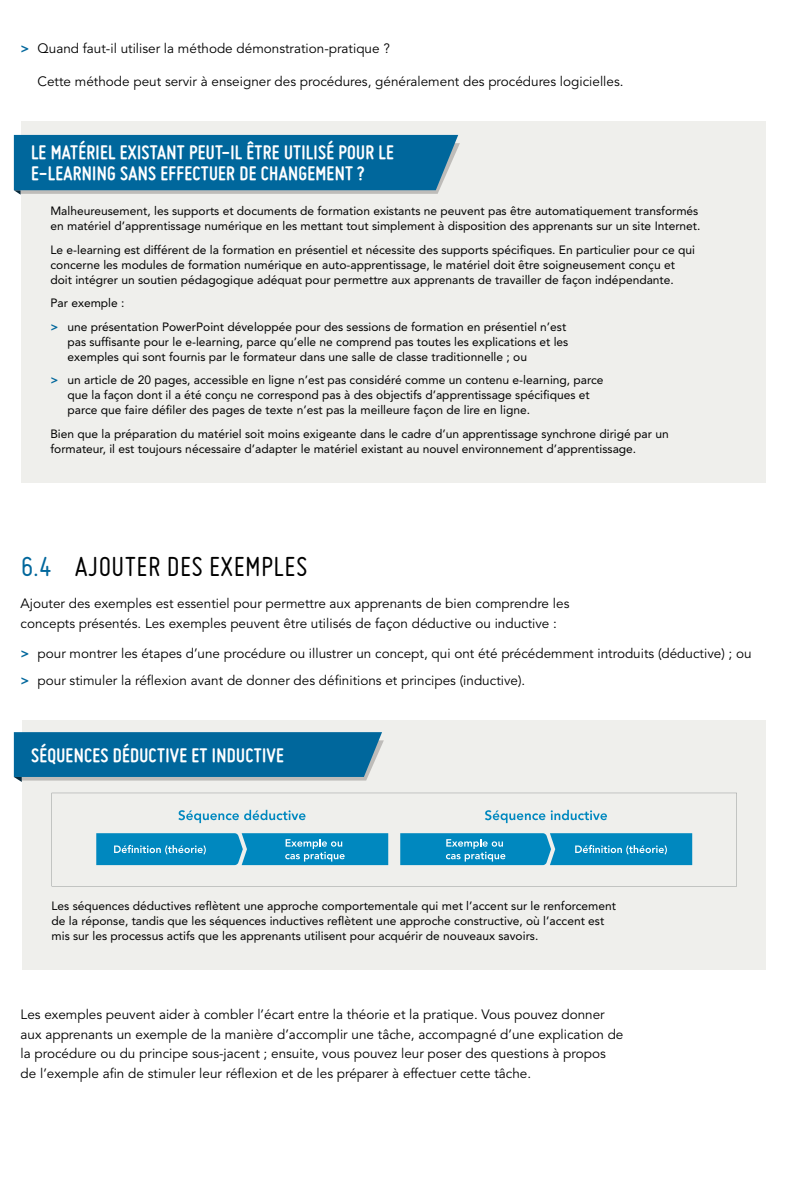
<style>
.page{position:relative;width:806px;height:1179px;background:#fff}
.page>*{position:absolute;margin:0;border:0;box-sizing:border-box;transform-origin:0 0}
.t1{font:30px "Miso";letter-spacing:.015em;color:#000}
.t2{font:700 21px/21px "Miso";letter-spacing:.015em;color:#fff}
.t3{font:13.5px/19.5px "Avenir LT Std";color:#000}
.t4{font:12px/15px "Avenir LT Std";color:#000}
.s1{font-weight:800;color:#00679c}
.s2{color:#00679c}
</style>
<div class="page">
<div style="left:21px;top:121px;width:744px;height:361px;background:#efefec"></div>
<svg style="left:14px;top:135px;width:445px;height:60px;background:#1571a0"></svg>
<div style="left:22px;top:720px;width:743px;height:249px;background:#efefec"></div>
<svg style="left:52px;top:792px;width:684px;height:74px"></svg>
<svg style="left:14px;top:732px;width:369px;height:49px;background:#1671a0"></svg>
<p class="t3" style="left:21px;top:39px;width:370px"><span class="s1">&gt;</span> Quand faut-il utiliser la méthode démonstration-pratique ?</p>
<p class="t3" style="left:38px;top:72px;width:587px">Cette méthode peut servir à enseigner des procédures, généralement des procédures logicielles.</p>
<h2 class="t2" style="left:31px;top:142px;width:364px">LE MATÉRIEL EXISTANT PEUT-IL ÊTRE UTILISÉ POUR LE<br>E-LEARNING SANS EFFECTUER DE CHANGEMENT ?</h2>
<p class="t4" style="left:50px;top:204px;width:651px">Malheureusement, les supports et documents de formation existants ne peuvent pas être automatiquement transformés en matériel d’apprentissage numérique en les mettant tout simplement à disposition des apprenants sur un site Internet.</p>
<p class="t4" style="left:50px;top:242px;width:645px">Le e-learning est différent de la formation en présentiel et nécessite des supports spécifiques. En particulier pour ce qui concerne les modules de formation numérique en auto-apprentissage, le matériel doit être soigneusement conçu et doit intégrer un soutien pédagogique adéquat pour permettre aux apprenants de travailler de façon indépendante.</p>
<p class="t4" style="left:50px;top:291px;width:517px;line-height:23.5px">Par exemple :<br><span class="s1">&gt;</span> une présentation PowerPoint développée pour des sessions de formation en présentiel n’est</p>
<p class="t4" style="left:67px;top:334px;width:502px">pas suffisante pour le e-learning, parce qu’elle ne comprend pas toutes les explications et les exemples qui sont fournis par le formateur dans une salle de classe traditionnelle ; ou</p>
<p class="t4" style="left:67px;top:373px;width:537px;text-indent:-17px"><span class="s1">&gt;</span> un article de 20 pages, accessible en ligne n’est pas considéré comme un contenu e-learning, parce que la façon dont il a été conçu ne correspond pas à des objectifs d’apprentissage spécifiques et parce que faire défiler des pages de texte n’est pas la meilleure façon de lire en ligne.</p>
<p class="t4" style="left:50px;top:426px;width:619px">Bien que la préparation du matériel soit moins exigeante dans le cadre d’un apprentissage synchrone dirigé par un formateur, il est toujours nécessaire d’adapter le matériel existant au nouvel environnement d’apprentissage.</p>
<h1 class="t1" style="left:21px;top:549px;width:288px"><span class="s2">6.4</span> AJOUTER DES EXEMPLES</h1>
<p class="t3" style="left:21px;top:594px;width:550px">Ajouter des exemples est essentiel pour permettre aux apprenants de bien comprendre les concepts présentés. Les exemples peuvent être utilisés de façon déductive ou inductive :</p>
<p class="t3" style="left:21px;top:640px;width:732px;line-height:26.5px"><span class="s1">&gt;</span> pour montrer les étapes d’une procédure ou illustrer un concept, qui ont été précédemment introduits (déductive) ; ou <span class="s1">&gt;</span> pour stimuler la réflexion avant de donner des définitions et principes (inductive).</p>
<h2 class="t2" style="left:31px;top:744px;width:254px">SÉQUENCES DÉDUCTIVE ET INDUCTIVE</h2>
<p class="t4" style="left:52px;top:898px;width:565px">Les séquences déductives reflètent une approche comportementale qui met l’accent sur le renforcement de la réponse, tandis que les séquences inductives reflètent une approche constructive, où l’accent est mis sur les processus actifs que les apprenants utilisent pour acquérir de nouveaux savoirs.</p>
<p class="t3" style="left:21px;top:1004px;width:604px">Les exemples peuvent aider à combler l’écart entre la théorie et la pratique. Vous pouvez donner aux apprenants un exemple de la manière d’accomplir une tâche, accompagné d’une explication de la procédure ou du principe sous-jacent ; ensuite, vous pouvez leur poser des questions à propos de l’exemple afin de stimuler leur réflexion et de les préparer à effectuer cette tâche.</p>
</div>
